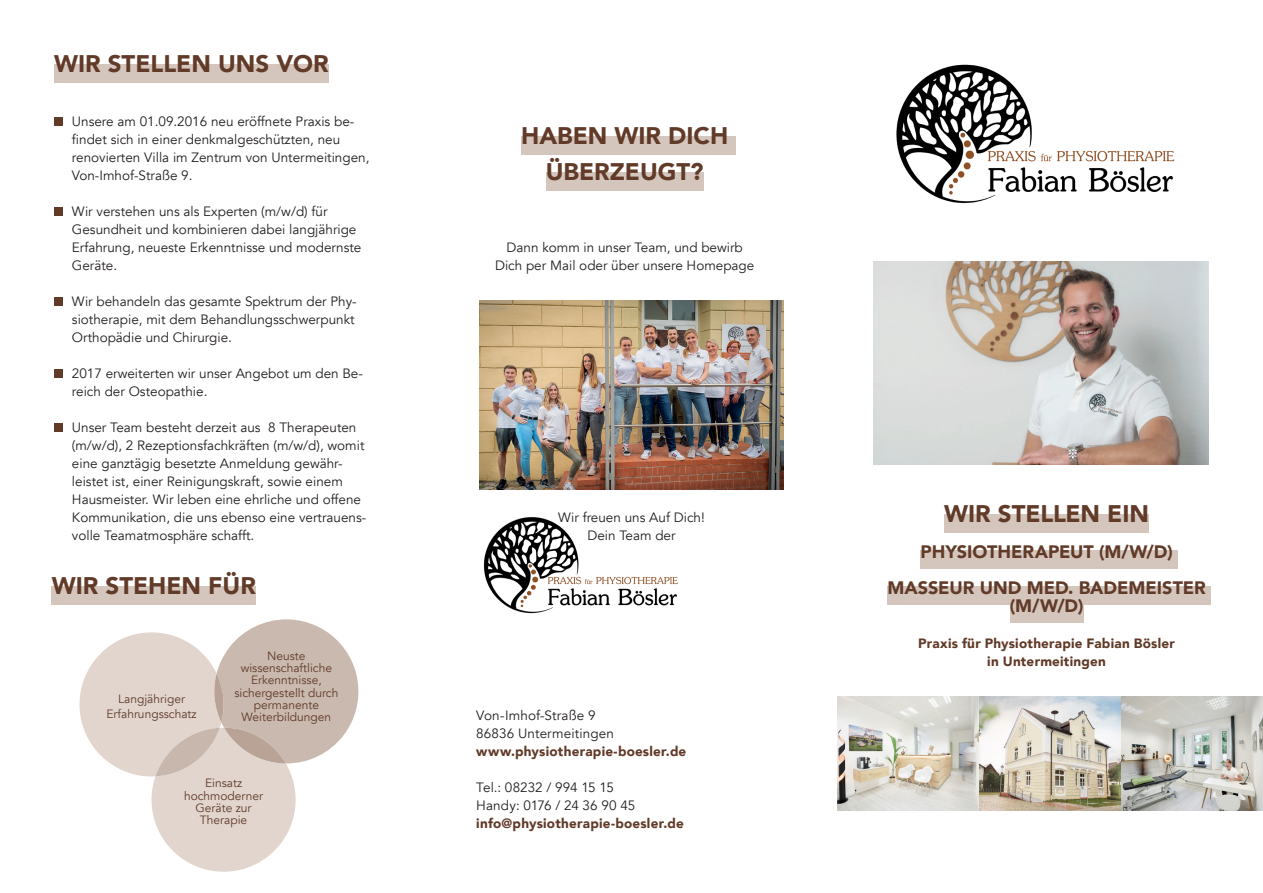
<style>
.page{position:relative;width:1263px;height:893px;background:#fff}
.page>*{position:absolute;margin:0;border:0;box-sizing:border-box;transform-origin:0 0}
.t1{font:900 24px/36px "Avenir";color:#613a28;text-align:center}
.t2{font:900 18px/36px "Avenir";color:#613a28;text-align:center}
.t3{font:13.5px/18px "Avenir";color:#231f20}
.t4{font:900 13.5px/18px "Avenir";letter-spacing:.015em;color:#613a28;text-align:center}
.t5{font:12px/12.3px "Avenir";color:#613a28;text-align:center}
</style>
<div class="page">
<img style="left:874px;top:261px;width:335px;height:204px">
<img style="left:838px;top:696px;width:425px;height:114px">
<div style="left:944px;top:515px;width:205px;height:18px;background:#d4c5bd"></div>
<div style="left:921px;top:551px;width:257px;height:18px;background:#d4c5bd"></div>
<div style="left:887px;top:587px;width:324px;height:18px;background:#d4c5bd"></div>
<div style="left:1010px;top:605px;width:73px;height:18px;background:#d4c5bd"></div>
<img style="left:896px;top:64px;width:279px;height:140px">
<img style="left:483px;top:517px;width:195px;height:97px">
<div style="left:521px;top:137px;width:214px;height:18px;background:#d4c5bd"></div>
<div style="left:546px;top:173px;width:158px;height:18px;background:#d4c5bd"></div>
<div style="left:54px;top:65px;width:275px;height:18px;background:#d4c5bd"></div>
<div style="left:54px;top:117px;width:9px;height:9px;background:#613a28"></div>
<div style="left:54px;top:207px;width:9px;height:9px;background:#613a28"></div>
<div style="left:54px;top:297px;width:9px;height:9px;background:#613a28"></div>
<div style="left:54px;top:369px;width:9px;height:9px;background:#613a28"></div>
<div style="left:54px;top:423px;width:9px;height:9px;background:#613a28"></div>
<img style="left:479px;top:300px;width:305px;height:190px">
<div style="left:52px;top:587px;width:204px;height:18px;background:#d4c5bd"></div>
<svg style="left:79px;top:619px;width:280px;height:253px"></svg>
<h1 class="t1" style="left:54px;top:45px;width:276px">WIR STELLEN UNS VOR</h1>
<p class="t3" style="left:72px;top:113px;width:299px">Unsere am 01.09.2016 neu eröffnete Praxis be&shy;findet sich in einer denkmalgeschützten, neu renovierten Villa im Zentrum von Untermeitingen, Von-Imhof-Straße 9.</p>
<p class="t3" style="left:72px;top:203px;width:291px">Wir verstehen uns als Experten (m/w/d) für Gesundheit und kombinieren dabei langjährige Erfahrung, neueste Erkenntnisse und modernste Geräte.</p>
<p class="t3" style="left:72px;top:293px;width:286px">Wir behandeln das gesamte Spektrum der Phy&shy;siotherapie, mit dem Behandlungsschwerpunkt<br>Orthopädie und Chirurgie.</p>
<p class="t3" style="left:72px;top:365px;width:292px">2017 erweiterten wir unser Angebot um den Be&shy;reich der Osteopathie.</p>
<p class="t3" style="left:72px;top:419px;width:296px">Unser Team besteht derzeit aus 8 Therapeuten (m/w/d), 2 Rezeptionsfachkräften (m/w/d), womit eine ganztägig besetzte Anmeldung gewähr&shy;leistet ist, einer Reinigungskraft, sowie einem Hausmeister. Wir leben eine ehrliche und offene Kommunikation, die uns ebenso eine vertrauens&shy;volle Teamatmosphäre schafft.</p>
<h1 class="t1" style="left:52px;top:567px;width:206px">WIR STEHEN FÜR</h1>
<p class="t5" style="left:106px;top:692px;width:92px;line-height:14.5px">Langjähriger<br>Erfahrungsschatz</p>
<p class="t5" style="left:234px;top:650px;width:105px">Neuste wissenschaftliche<br>Erkenntnisse, sichergestellt durch permanente<br>Weiterbildungen</p>
<p class="t5" style="left:184px;top:777px;width:81px">Einsatz hochmoderner<br>Geräte zur<br>Therapie</p>
<h1 class="t1" style="left:521px;top:117px;width:209px">HABEN WIR DICH<br>ÜBERZEUGT?</h1>
<p class="t3" style="left:495px;top:239px;width:261px;text-align:center">Dann komm in unser Team, und bewirb<br>Dich per Mail oder über unsere Homepage</p>
<p class="t3" style="left:558px;top:509px;width:148px;text-align:center">Wir freuen uns Auf Dich!<br>Dein Team der</p>
<p class="t3" style="left:476px;top:707px;width:139px">Von-Imhof-Straße 9<br>86836 Untermeitingen</p>
<p class="t4" style="left:476px;top:742px;width:212px">www.physiotherapie-boesler.de</p>
<p class="t3" style="left:476px;top:779px;width:161px">Tel.: 08232 / 994 15 15<br>Handy: 0176 / 24 36 90 45</p>
<p class="t4" style="left:476px;top:814px;width:209px">info@physiotherapie-boesler.de</p>
<h1 class="t1" style="left:944px;top:495px;width:206px">WIR STELLEN EIN</h1>
<h2 class="t2" style="left:887px;top:533px;width:320px">PHYSIOTHERAPEUT (M/W/D)<br>MASSEUR UND MED. BADEMEISTER</h2>
<h2 class="t2" style="left:1010px;top:587px;width:75px">(M/W/D)</h2>
<p class="t4" style="left:918px;top:634px;width:258px">Praxis für Physiotherapie Fabian Bösler in Untermeitingen</p>
</div>
